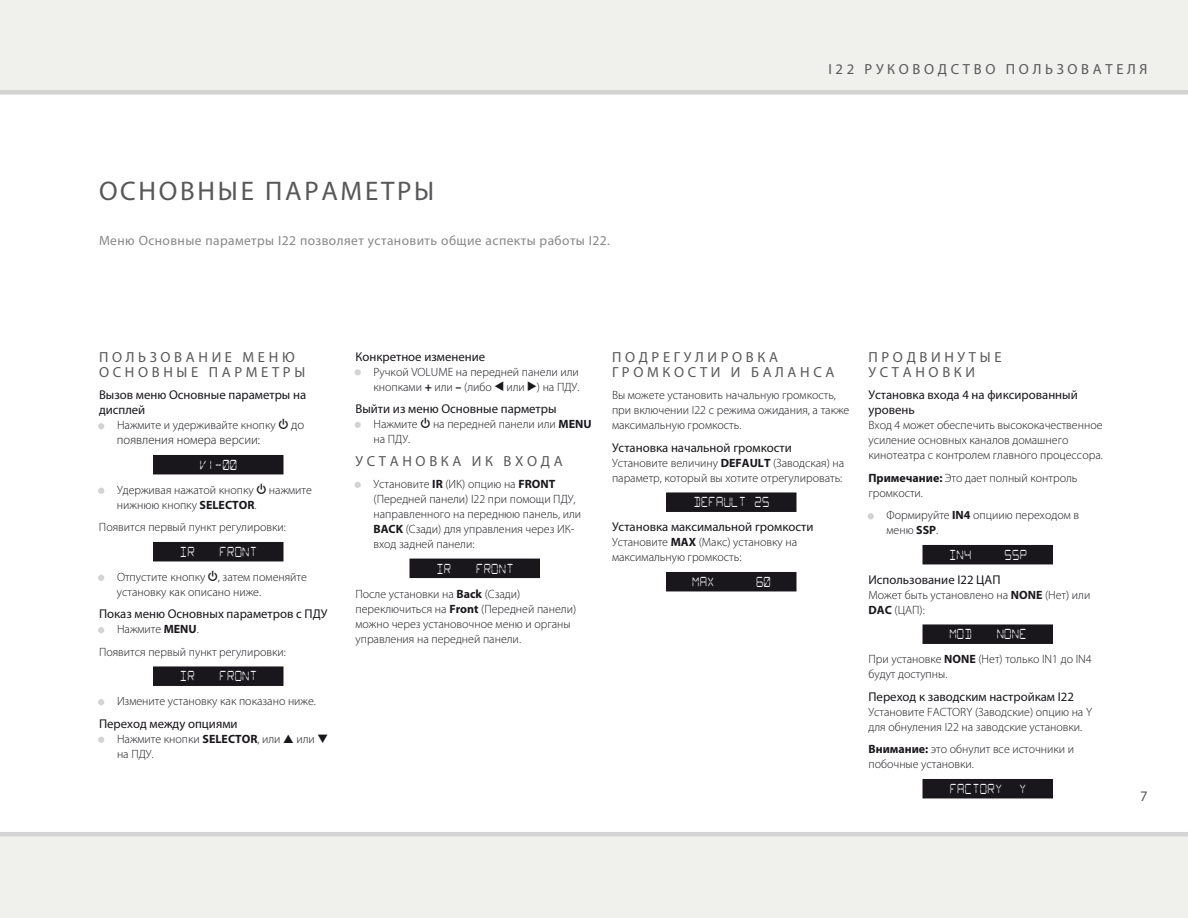
<style>
.page{position:relative;width:1188px;height:918px;background:#fff}
.page>*{position:absolute;margin:0;border:0;box-sizing:border-box;transform-origin:0 0}
.t1{font:27px "Myriad Pro";letter-spacing:.1em;color:#58585a}
.t2{font:14.7px/15px "Myriad Pro";letter-spacing:.25em;color:#58585a}
.t3{font:13.5px "Myriad Pro";letter-spacing:.03em;color:#87888a}
.t4{font:13.5px "Starburst";letter-spacing:.1em;color:#fff;scale:.6 1}
.t5{font:12.75px/15px "Myriad Pro";color:#1a171c}
.t6{font:300 12.75px "Myriad Pro";color:#1a171c}
.t7{font:300 12px/15px "Myriad Pro";color:#1a171c}
.s1{font-size:18px;color:#d3d3d3}
.s2{font-family:"Hifi Controls";font-weight:400;font-size:12.75px}
.s3{font-size:12.75px}
.s4{font-weight:700}
.s5{font-family:"Hifi Controls";font-weight:400}
</style>
<div class="page">
<div style="left:0;top:0;width:1188px;height:94px;background:#f0f1ec"></div>
<div style="left:0;top:832px;width:1188px;height:86px;background:#f0f1ec"></div>
<div style="left:153px;top:455px;width:131px;height:19px;background:#1a171c"></div>
<div style="left:153px;top:542px;width:131px;height:19px;background:#1a171c"></div>
<div style="left:153px;top:666px;width:131px;height:20px;background:#1a171c"></div>
<svg style="left:98px;top:423px;width:6px;height:6px"></svg>
<svg style="left:98px;top:488px;width:6px;height:6px"></svg>
<svg style="left:98px;top:575px;width:6px;height:6px"></svg>
<svg style="left:98px;top:627px;width:6px;height:6px"></svg>
<svg style="left:98px;top:699px;width:6px;height:6px"></svg>
<svg style="left:98px;top:737px;width:6px;height:6px"></svg>
<div style="left:410px;top:559px;width:130px;height:19px;background:#1a171c"></div>
<svg style="left:355px;top:369px;width:6px;height:6px"></svg>
<svg style="left:355px;top:422px;width:6px;height:6px"></svg>
<svg style="left:355px;top:482px;width:6px;height:6px"></svg>
<div style="left:666px;top:492px;width:130px;height:20px;background:#1a171c"></div>
<div style="left:666px;top:572px;width:130px;height:19px;background:#1a171c"></div>
<div style="left:922px;top:545px;width:131px;height:19px;background:#1a171c"></div>
<div style="left:922px;top:624px;width:131px;height:20px;background:#1a171c"></div>
<div style="left:922px;top:779px;width:131px;height:19px;background:#1a171c"></div>
<svg style="left:868px;top:513px;width:6px;height:6px"></svg>
<h1 class="t1" style="left:99px;top:175px;width:337px">ОСНОВНЫЕ ПАРАМЕТРЫ</h1>
<p class="t3" style="left:99px;top:232px;width:512px">Меню Основные параметры I22 позволяет установить общие аспекты работы I22.</p>
<p class="t2" style="left:828px;top:62px;width:321px">I22 РУКОВОДСТВО ПОЛЬЗОВАТЕЛЯ</p>
<p class="t2" style="left:99px;top:349px;width:208px">ПОЛЬЗОВАНИЕ МЕНЮ<br>ОСНОВНЫЕ ПАРМЕТРЫ</p>
<p class="t5" style="left:99px;top:387px;width:209px">Вызов меню Основные параметры на дисплей</p>
<p class="t7" style="left:99px;top:418px;width:207px"><span class="s1">•</span> Нажмите и удерживайте кнопку <span class="s2">O</span> <span class="s3">до</span></p>
<p class="t6" style="left:117px;top:433px;width:145px">появления номера версии:</p>
<p class="t4" style="left:200px;top:457px;width:63px">V1-00</p>
<p class="t7" style="left:117px;top:482px;width:197px;text-indent:-18px"><span class="s1">•</span> Удерживая нажатой кнопку <span class="s2">O</span> нажмите нижнюю кнопку <span class="s4">SELECTOR</span>.</p>
<p class="t7" style="left:99px;top:520px;width:188px">Появится первый пункт регулировки:</p>
<p class="t4" style="left:180px;top:544px;width:25px">IR</p>
<p class="t4" style="left:220px;top:544px;width:63px">FRONT</p>
<p class="t7" style="left:117px;top:569px;width:192px;text-indent:-18px"><span class="s1">•</span> Отпустите кнопку <span class="s2">O</span>, затем поменяйте установку как описано ниже.</p>
<p class="t5" style="left:99px;top:606px;width:230px">Показ меню Основных параметров с ПДУ</p>
<p class="t7" style="left:99px;top:618px;width:188px;line-height:22.5px"><span class="s1">•</span> Нажмите <span class="s4">MENU</span>.<br>Появится первый пункт регулировки:</p>
<p class="t4" style="left:180px;top:669px;width:25px">IR</p>
<p class="t4" style="left:220px;top:669px;width:63px">FRONT</p>
<p class="t7" style="left:99px;top:694px;width:219px"><span class="s1">•</span> Измените установку как показано ниже.</p>
<p class="t5" style="left:99px;top:716px;width:140px">Переход между опциями</p>
<p class="t7" style="left:117px;top:731px;width:213px;text-indent:-18px"><span class="s1">•</span> Нажмите кнопки <span class="s4">SELECTOR</span>, или <span class="s5">A</span> или <span class="s5">V </span>на ПДУ.</p>
<p class="t5" style="left:356px;top:349px;width:131px">Конкретное изменение</p>
<p class="t7" style="left:356px;top:364px;width:225px;text-align:right"><span class="s1">•</span> Ручкой VOLUME на передней панели или кнопками <span class="s4">+</span> или <span class="s4">–</span> (либо <span class="s5">&lt;</span> или <span class="s5">&gt;</span>) на ПДУ.</p>
<p class="t5" style="left:356px;top:401px;width:203px">Выйти из меню Основные парметры</p>
<p class="t7" style="left:373px;top:416px;width:220px;text-indent:-18px"><span class="s1">•</span> Нажмите <span class="s2">O</span> на передней панели или <span class="s4">MENU </span>на ПДУ.</p>
<p class="t2" style="left:356px;top:453px;width:209px">УСТАНОВКА ИК ВХОДА</p>
<p class="t7" style="left:374px;top:476px;width:209px;text-indent:-18px"><span class="s1">•</span> Установите <span class="s4">IR</span> (ИК) опцию на <span class="s4">FRONT </span>(Передней панели) I22 при помощи ПДУ, направленного на переднюю панель, или <span class="s4">BACK</span> (Сзади) для управления через ИК&shy;вход задней панели:</p>
<p class="t4" style="left:436px;top:561px;width:25px">IR</p>
<p class="t4" style="left:476px;top:561px;width:63px">FRONT</p>
<p class="t7" style="left:356px;top:586px;width:222px">После установки на <span class="s4">Back</span> (Сзади) переключиться на <span class="s4">Front</span> (Передней панели) можно через установочное меню и органы управления на передней панели.</p>
<p class="t2" style="left:612px;top:349px;width:224px">ПОДРЕГУЛИРОВКА<br>ГРОМКОСТИ И БАЛАНСА</p>
<p class="t7" style="left:612px;top:388px;width:239px">Вы можете установить начальную громкость, при включении I22 с режима ожидания, а также максимальную громкость.</p>
<p class="t5" style="left:612px;top:440px;width:181px">Установка начальной громкости</p>
<p class="t7" style="left:612px;top:455px;width:234px">Установите величину <span class="s4">DEFAULT</span> (Заводская) на параметр, который вы хотите отрегулировать:</p>
<p class="t4" style="left:694px;top:495px;width:127px">DEFAULT 25</p>
<p class="t5" style="left:612px;top:519px;width:203px">Установка максимальной громкости</p>
<p class="t7" style="left:612px;top:535px;width:187px">Установите <span class="s4">MAX</span> (Макс) установку на максимальную громкость:</p>
<p class="t4" style="left:692px;top:574px;width:38px">MAX</p>
<p class="t4" style="left:756px;top:574px;width:25px">60</p>
<p class="t2" style="left:868px;top:349px;width:135px">ПРОДВИНУТЫЕ<br>УСТАНОВКИ</p>
<p class="t5" style="left:868px;top:387px;width:211px">Установка входа 4 на фиксированный уровень</p>
<p class="t7" style="left:868px;top:418px;width:236px">Вход 4 может обеспечить высококачественное усиление основных каналов домашнего кинотеатра с контролем главного процессора.</p>
<p class="t7" style="left:868px;top:470px;width:210px"><span class="s4">Примечание:</span> Это дает полный контроль громкости.</p>
<p class="t7" style="left:887px;top:508px;width:194px;text-indent:-18px"><span class="s1">•</span> Формируйте <span class="s4">IN4</span> опциию переходом в меню <span class="s4">SSP</span>.</p>
<p class="t4" style="left:949px;top:547px;width:38px">IN4</p>
<p class="t4" style="left:1005px;top:547px;width:38px">SSP</p>
<p class="t5" style="left:868px;top:572px;width:134px">Использование I22 ЦАП</p>
<p class="t7" style="left:868px;top:587px;width:223px">Может быть установлено на <span class="s4">NONE</span> (Нет) или<br><span class="s4">DAC</span> (ЦАП):</p>
<p class="t4" style="left:949px;top:627px;width:38px">MOD</p>
<p class="t4" style="left:997px;top:627px;width:51px">NONE</p>
<p class="t7" style="left:868px;top:652px;width:225px">При установке <span class="s4">NONE</span> (Нет) только IN1 до IN4 будут доступны.</p>
<p class="t5" style="left:868px;top:689px;width:207px">Переход к заводским настройкам I22</p>
<p class="t7" style="left:868px;top:704px;width:225px">Установите FACTORY (Заводские) опцию на Y для обнуления I22 на заводские установки.</p>
<p class="t7" style="left:868px;top:742px;width:207px"><span class="s4">Внимание:</span> это обнулит все источники и побочные установки.</p>
<p class="t4" style="left:950px;top:781px;width:88px">FACTORY</p>
<p class="t4" style="left:1019px;top:781px;width:13px">Y</p>
<p class="t2" style="left:1140px;top:788px;width:9px">7</p>
</div>
